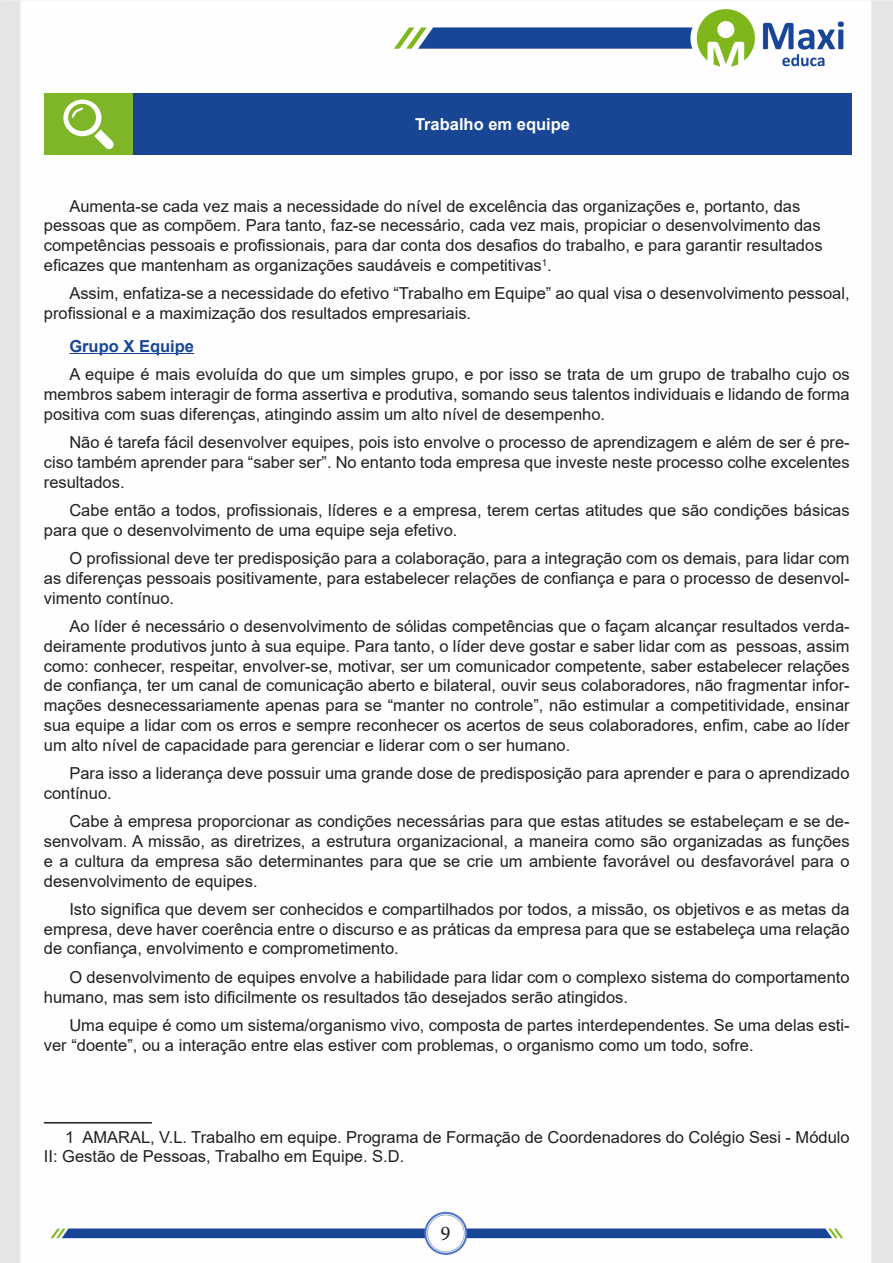
<style>
.page{position:relative;width:893px;height:1263px;background:#fff}
.page>*{position:absolute;margin:0;border:0;box-sizing:border-box;transform-origin:0 0}
.t1{font:21px "Minion Pro";color:#231f20}
.TEXTO_BASE{font:16.5px/19.8px "Arial";color:#231f20}
.Texto{font:16.5px/19.8px "Arial";color:#231f20}
.Titulo_de_Caixa{font:700 16.5px "Arial";color:#fff}
.TEXTO_BASE-2{font:700 16.5px "Arial";color:#184695}
</style>
<div class="page">
<img style="left:0;top:0;width:893px;height:1263px">
<hr style="left:69px;top:353px;width:125px;height:1px;background:#184695">
<div style="left:44px;top:94px;width:89px;height:61px;background:#7fb628"></div>
<div style="left:133px;top:94px;width:719px;height:61px;background:#184695"></div>
<svg style="left:63px;top:100px;width:51px;height:49px"></svg>
<hr style="left:44px;top:1122px;width:108px;height:1px;background:#231f20">
<p class="Titulo_de_Caixa" style="left:415px;top:113px;width:156px">Trabalho em equipe</p>
<p class="TEXTO_BASE" style="left:44px;top:196px;width:780px;text-indent:26px">Aumenta-se cada vez mais a necessidade do nível de excelência das organizações e, portanto, das pessoas que as compõem. Para tanto, faz-se necessário, cada vez mais, propiciar o desenvolvimento das competências pessoais e profissionais, para dar conta dos desafios do trabalho, e para garantir resultados eficazes que mantenham as organizações saudáveis e competitivas<sup>1</sup>.</p>
<p class="TEXTO_BASE" style="left:44px;top:284px;width:807px;text-indent:26px">Assim, enfatiza-se a necessidade do efetivo “Trabalho em Equipe” ao qual visa o desenvolvimento pessoal, profissional e a maximização dos resultados empresariais.</p>
<p class="TEXTO_BASE-2" style="left:69px;top:334px;width:126px">Grupo X Equipe</p>
<p class="TEXTO_BASE" style="left:44px;top:364px;width:807px;text-align:justify;text-indent:26px">A equipe é mais evoluída do que um simples grupo, e por isso se trata de um grupo de trabalho cujo os membros sabem interagir de forma assertiva e produtiva, somando seus talentos individuais e lidando de forma positiva com suas diferenças, atingindo assim um alto nível de desempenho.</p>
<p class="TEXTO_BASE" style="left:44px;top:432px;width:807px;text-align:justify;text-indent:26px">Não é tarefa fácil desenvolver equipes, pois isto envolve o processo de aprendizagem e além de ser é pre&shy;ciso também aprender para “saber ser”. No entanto toda empresa que investe neste processo colhe excelentes resultados.</p>
<p class="TEXTO_BASE" style="left:44px;top:500px;width:807px;text-indent:26px">Cabe então a todos, profissionais, líderes e a empresa, terem certas atitudes que são condições básicas para que o desenvolvimento de uma equipe seja efetivo.</p>
<p class="TEXTO_BASE" style="left:44px;top:548px;width:807px;text-align:justify;text-indent:26px">O profissional deve ter predisposição para a colaboração, para a integração com os demais, para lidar com as diferenças pessoais positivamente, para estabelecer relações de confiança e para o processo de desenvol&shy;vimento contínuo.</p>
<p class="TEXTO_BASE" style="left:44px;top:616px;width:807px;text-align:justify;text-indent:26px">Ao líder é necessário o desenvolvimento de sólidas competências que o façam alcançar resultados verda&shy;deiramente produtivos junto à sua equipe. Para tanto, o líder deve gostar e saber lidar com as pessoas, assim como: conhecer, respeitar, envolver-se, motivar, ser um comunicador competente, saber estabelecer relações de confiança, ter um canal de comunicação aberto e bilateral, ouvir seus colaboradores, não fragmentar infor&shy;mações desnecessariamente apenas para se “manter no controle”, não estimular a competitividade, ensinar sua equipe a lidar com os erros e sempre reconhecer os acertos de seus colaboradores, enfim, cabe ao líder um alto nível de capacidade para gerenciar e liderar com o ser humano.</p>
<p class="TEXTO_BASE" style="left:44px;top:763px;width:807px;text-indent:26px">Para isso a liderança deve possuir uma grande dose de predisposição para aprender e para o aprendizado contínuo.</p>
<p class="TEXTO_BASE" style="left:44px;top:811px;width:807px;text-align:justify;text-indent:26px">Cabe à empresa proporcionar as condições necessárias para que estas atitudes se estabeleçam e se de&shy;senvolvam. A missão, as diretrizes, a estrutura organizacional, a maneira como são organizadas as funções e a cultura da empresa são determinantes para que se crie um ambiente favorável ou desfavorável para o desenvolvimento de equipes.</p>
<p class="TEXTO_BASE" style="left:44px;top:899px;width:807px;text-align:justify;text-indent:26px">Isto significa que devem ser conhecidos e compartilhados por todos, a missão, os objetivos e as metas da empresa, deve haver coerência entre o discurso e as práticas da empresa para que se estabeleça uma relação de confiança, envolvimento e comprometimento.</p>
<p class="TEXTO_BASE" style="left:44px;top:967px;width:807px;text-indent:26px">O desenvolvimento de equipes envolve a habilidade para lidar com o complexo sistema do comportamento humano, mas sem isto dificilmente os resultados tão desejados serão atingidos.</p>
<p class="TEXTO_BASE" style="left:44px;top:1015px;width:807px;text-indent:26px">Uma equipe é como um sistema/organismo vivo, composta de partes interdependentes. Se uma delas esti&shy;ver “doente”, ou a interação entre elas estiver com problemas, o organismo como um todo, sofre.</p>
<p class="Texto" style="left:44px;top:1127px;width:807px;text-indent:21px">1 AMARAL, V.L. Trabalho em equipe. Programa de Formação de Coordenadores do Colégio Sesi - Módulo<br>II: Gestão de Pessoas, Trabalho em Equipe. S.D.</p>
<p class="t1" style="left:440px;top:1219px;width:12px">9</p>
</div>
